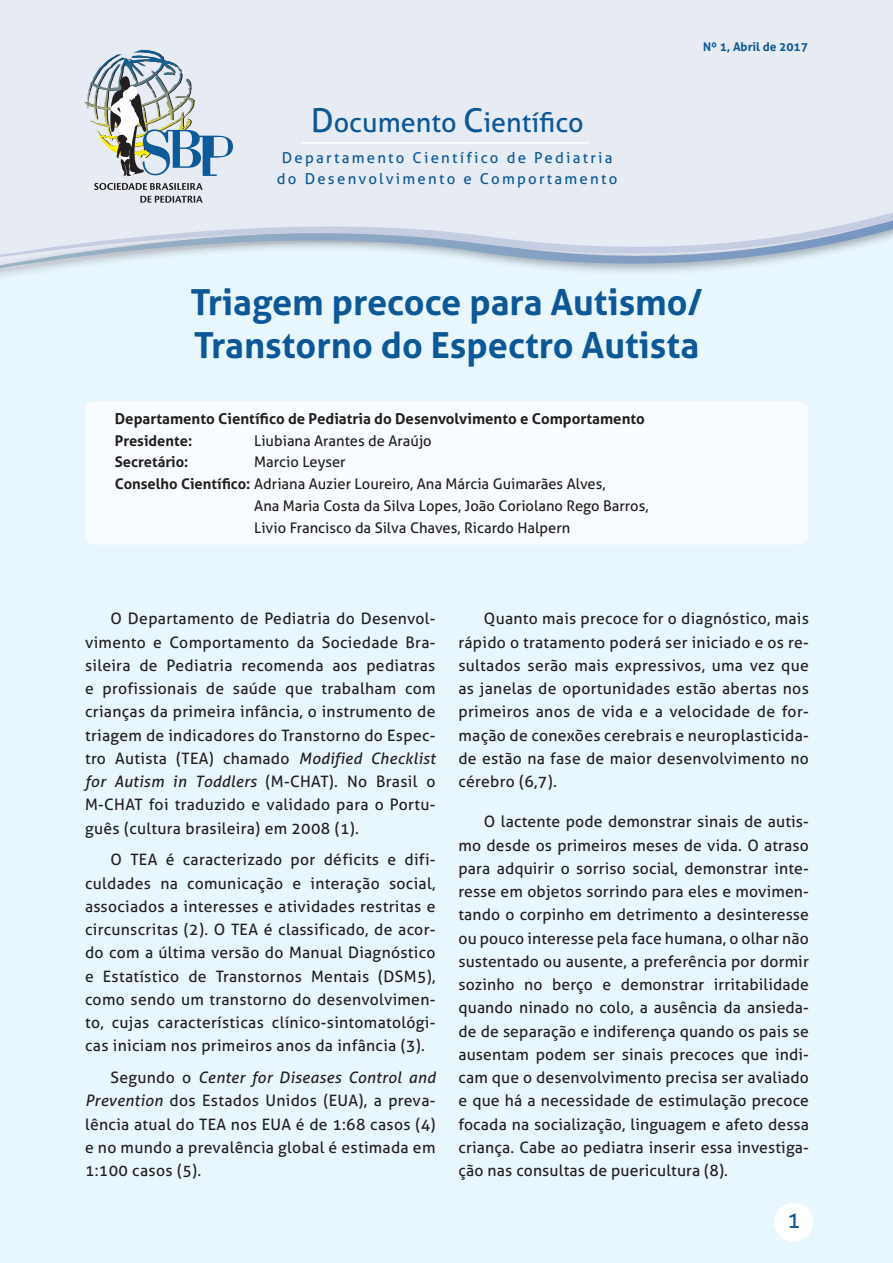
<style>
.page{position:relative;width:893px;height:1263px;background:#e8f6fd}
.page>*{position:absolute;margin:0;border:0;box-sizing:border-box;transform-origin:0 0}
.t1{font:700 36px/43.2px "Aller";color:#0c5896}
.t2{font:27px "Aller";color:#0c5896}
.t3{font:22.5px "Aller";color:#0c5896}
.t4{font:15.75px/23.2px "Aller";letter-spacing:.02em;color:#231f20;text-align:justify}
.t5{font:700 15px "Aller";color:#231f20}
.t6{font:15px/21px "Aller";letter-spacing:.15em;color:#0c5896;text-align:center}
.t7{font:14.7px "Aller";color:#231f20}
.t8{font:700 14.7px "Aller";color:#231f20}
.t9{font:700 12px "Aller";color:#0c5896}
.s1{font-size:33px}
.s2{font-weight:700}
.s3{font-style:italic}
</style>
<div class="page">
<div style="left:774px;top:1203px;width:39px;height:39px;background:#fff;border-radius:50%"></div>
<div style="left:0;top:0;width:893px;height:276px;background:#e7ebf3"></div>
<img style="left:0;top:270px;width:893px;height:4px">
<svg style="left:0;top:211px;width:893px;height:59px;fill:#e7ebf3"></svg>
<div style="left:85px;top:401px;width:723px;height:143px;background:#f8fcfe"></div>
<hr style="left:301px;top:142px;width:288px;height:2px;background:#fff">
<svg style="left:85px;top:50px;width:148px;height:126px"></svg>
<svg style="left:94px;top:183px;width:109px;height:20px"></svg>
<h2 class="t2" style="left:311px;top:107px;width:274px"><span class="s1">D</span>ocumento <span class="s1">C</span>ientífico</h2>
<p class="t6" style="left:277px;top:147px;width:342px">Departamento Científico de Pediatria do Desenvolvimento e Comportamento</p>
<p class="t9" style="left:703px;top:39px;width:106px">Nº 1, Abril de 2017</p>
<h1 class="t1" style="left:191px;top:281px;width:513px">Triagem precoce para Autismo/<br>Transtorno do Espectro Autista</h1>
<p class="t5" style="left:115px;top:410px;width:532px">Departamento Científico de Pediatria do Desenvolvimento e Comportamento</p>
<p class="t8" style="left:115px;top:432px;width:79px">Presidente:</p>
<p class="t7" style="left:254px;top:432px;width:179px">Liubiana Arantes de Araújo</p>
<p class="t8" style="left:115px;top:454px;width:75px">Secretário:</p>
<p class="t7" style="left:254px;top:454px;width:93px">Marcio Leyser</p>
<p class="t7" style="left:115px;top:475px;width:492px"><span class="s2">Conselho Científico:</span> Adriana Auzier Loureiro, Ana Márcia Guimarães Alves,</p>
<p class="t7" style="left:254px;top:497px;width:396px">Ana Maria Costa da Silva Lopes, João Coriolano Rego Barros,</p>
<p class="t7" style="left:254px;top:519px;width:318px">Livio Francisco da Silva Chaves, Ricardo Halpern</p>
<p class="t4" style="left:85px;top:607px;width:352px;text-indent:26px">O Departamento de Pediatria do Desenvol&shy;vimento e Comportamento da Sociedade Bra&shy;sileira de Pediatria recomenda aos pediatras e profissionais de saúde que trabalham com crianças da primeira infância, o instrumento de triagem de indicadores do Transtorno do Espec&shy;tro Autista (TEA) chamado <span class="s3">Modified Checklist for Autism in Toddlers</span> (M-CHAT). No Brasil o M-CHAT foi traduzido e validado para o Portu&shy;guês (cultura brasileira) em 2008 (1).</p>
<p class="t4" style="left:85px;top:848px;width:352px;text-indent:26px">O TEA é caracterizado por déficits e difi&shy;culdades na comunicação e interação social, associados a interesses e atividades restritas e circunscritas (2). O TEA é classificado, de acor&shy;do com a última versão do Manual Diagnóstico e Estatístico de Transtornos Mentais (DSM5), como sendo um transtorno do desenvolvimen&shy;to, cujas características clínico-sintomatológi&shy;cas iniciam nos primeiros anos da infância (3).</p>
<p class="t4" style="left:85px;top:1066px;width:352px;text-indent:26px">Segundo o <span class="s3">Center for Diseases Control and Prevention</span> dos Estados Unidos (EUA), a preva&shy;lência atual do TEA nos EUA é de 1:68 casos (4) e no mundo a prevalência global é estimada em 1:100 casos (5).</p>
<p class="t4" style="left:458px;top:607px;width:352px;text-indent:26px">Quanto mais precoce for o diagnóstico, mais rápido o tratamento poderá ser iniciado e os re&shy;sultados serão mais expressivos, uma vez que as janelas de oportunidades estão abertas nos primeiros anos de vida e a velocidade de for&shy;mação de conexões cerebrais e neuroplasticida&shy;de estão na fase de maior desenvolvimento no cérebro (6,7).</p>
<p class="t4" style="left:458px;top:810px;width:352px;text-indent:26px">O lactente pode demonstrar sinais de autis&shy;mo desde os primeiros meses de vida. O atraso para adquirir o sorriso social, demonstrar inte&shy;resse em objetos sorrindo para eles e movimen&shy;tando o corpinho em detrimento a desinteresse ou pouco interesse pela face humana, o olhar não sustentado ou ausente, a preferência por dormir sozinho no berço e demonstrar irritabilidade quando ninado no colo, a ausência da ansieda&shy;de de separação e indiferença quando os pais se ausentam podem ser sinais precoces que indi&shy;cam que o desenvolvimento precisa ser avaliado e que há a necessidade de estimulação precoce focada na socialização, linguagem e afeto dessa criança. Cabe ao pediatra inserir essa investiga&shy;ção nas consultas de puericultura (8).</p>
<h3 class="t3" style="left:787px;top:1207px;width:15px">1</h3>
</div>
